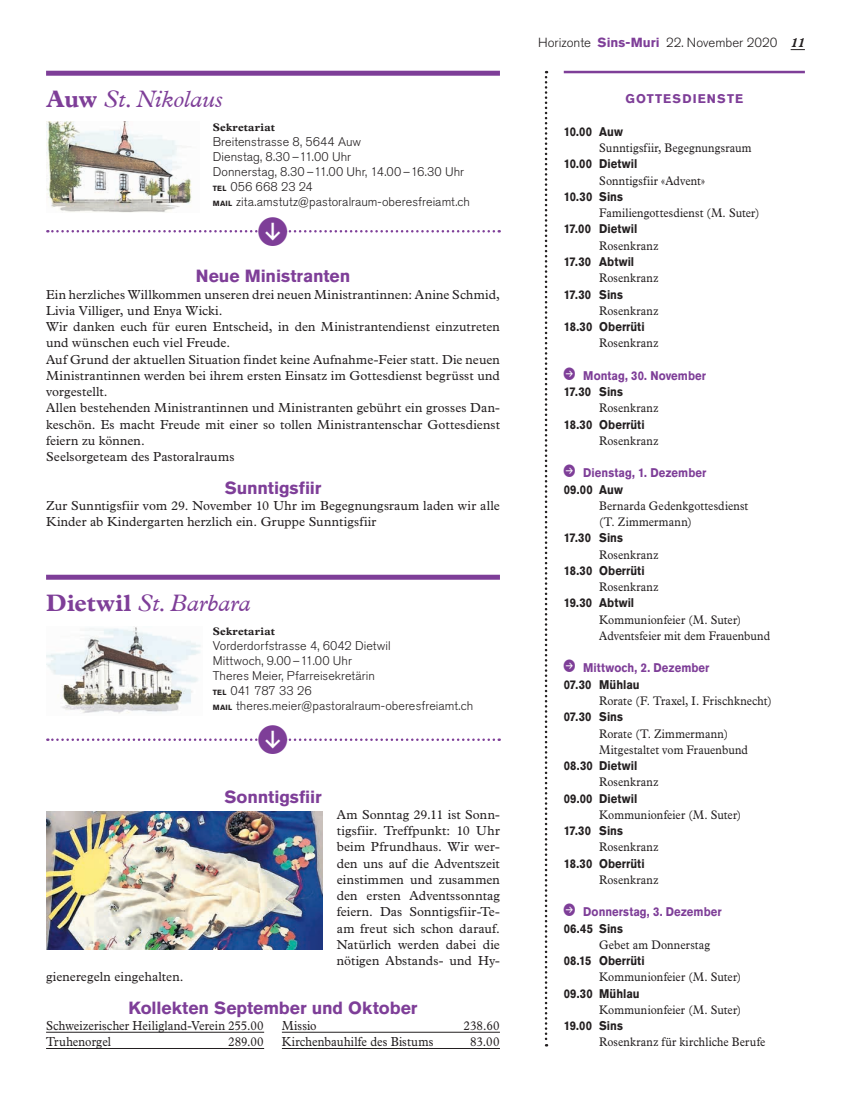
<style>
.page{position:relative;width:851px;height:1099px;background:#fff}
.page>*{position:absolute;margin:0;border:0;box-sizing:border-box;transform-origin:0 0}
.t1{font:italic 23.75px "Plantin MT Pro";letter-spacing:-.005em;color:#7e3e98}
.t2{font:700 17.5px "Akzidenz Grotesk Pro";letter-spacing:-.005em;color:#7e3e98}
.t3{font:13.12px/16.2px "Plantin Std";letter-spacing:.01em;color:#231f20}
.t4{font:13.12px/16.2px "Plantin Std";letter-spacing:.01em;color:#231f20;scale:.9 1}
.t5{font:300 13.12px "Akzidenz Grotesk Pro";color:#231f20}
.t6{font:12.5px/16.2px "Plantin Std";letter-spacing:.01em;color:#231f20;scale:.9 1}
.t7{font:300 12.5px/15px "Akzidenz Grotesk Pro";letter-spacing:.005em;color:#231f20}
.t8{font:700 12.5px "Akzidenz Grotesk Pro";letter-spacing:.005em;color:#231f20;scale:.9 1}
.t9{font:700 12.5px "Akzidenz Grotesk Pro";letter-spacing:.005em;color:#7e3e98;scale:.9 1}
.t10{font:700 12.5px "Akzidenz Grotesk Pro";letter-spacing:.09em;color:#7e3e98}
.t11{font:700 11px "Plantin MT Pro";letter-spacing:.025em;color:#231f20}
.s1{font-weight:700;font-style:normal}
.s2{font-weight:700;font-size:7.5px}
.s3{font-weight:700;color:#7e3e98}
.s4{font-family:"Plantin MT Pro";font-weight:700;font-style:italic}
</style>
<div class="page">
<svg style="left:790px;top:49px;width:14px;height:1px"></svg>
<hr style="left:563px;top:71px;width:241px;height:2px;background:#7e3e98">
<svg style="left:544px;top:71px;width:3px;height:975px"></svg>
<img style="left:46px;top:811px;width:276px;height:138px">
<hr style="left:46px;top:1031px;width:218px;height:1px;background:#231f20">
<hr style="left:46px;top:1048px;width:218px;height:1px;background:#231f20">
<hr style="left:282px;top:1031px;width:218px;height:1px;background:#231f20">
<hr style="left:282px;top:1048px;width:218px;height:1px;background:#231f20">
<div style="left:46px;top:574px;width:454px;height:5px;background:#7e3e98"></div>
<img style="left:46px;top:626px;width:155px;height:88px">
<div style="left:46px;top:71px;width:454px;height:5px;background:#7e3e98"></div>
<img style="left:47px;top:121px;width:145px;height:91px">
<svg style="left:47px;top:230px;width:452px;height:3px"></svg>
<svg style="left:47px;top:738px;width:452px;height:3px"></svg>
<h1 class="t1" style="left:46px;top:85px;width:178px"><span class="s1">Auw</span> St.Nikolaus</h1>
<p class="t11" style="left:213px;top:120px;width:64px">Sekretariat</p>
<p class="t7" style="left:213px;top:134px;width:259px">Breitenstrasse 8, 5644 Auw<br>Dienstag, 8.30 –11.00 Uhr<br>Donnerstag, 8.30 –11.00 Uhr, 14.00 –16.30 Uhr <span class="s2">TEL</span> 056 668 23 24<br><span class="s2">MAIL</span> zita.amstutz@pastoralraum-oberesfreiamt.ch</p>
<h2 class="t2" style="left:196px;top:265px;width:156px">Neue Ministranten</h2>
<p class="t3" style="left:46px;top:286px;width:455px">Ein herzliches Willkommen unseren drei neuen Ministrantinnen: Anine Schmid, Livia Villiger, und Enya Wicki.<br>Wir danken euch für euren Entscheid, in den Ministrantendienst einzutreten und wünschen euch viel Freude.<br>Auf Grund der aktuellen Situation findet keine Aufnahme-Feier statt. Die neuen Ministrantinnen werden bei ihrem ersten Einsatz im Gottesdienst begrüsst und vorgestellt.<br>Allen bestehenden Ministrantinnen und Ministranten gebührt ein grosses Dan&shy;keschön. Es macht Freude mit einer so tollen Ministrantenschar Gottesdienst feiern zu können.<br>Seelsorgeteam des Pastoralraums</p>
<h2 class="t2" style="left:225px;top:476px;width:98px">Sunntigsfiir</h2>
<p class="t3" style="left:46px;top:497px;width:455px">Zur Sunntigsfiir vom 29. November 10 Uhr im Begegnungsraum laden wir alle<br>Kinder ab Kindergarten herzlich ein. Gruppe Sunntigsfiir</p>
<h1 class="t1" style="left:46px;top:589px;width:206px"><span class="s1">Dietwil</span> St.Barbara</h1>
<p class="t11" style="left:213px;top:624px;width:64px">Sekretariat</p>
<p class="t7" style="left:213px;top:638px;width:262px">Vorderdorfstrasse 4, 6042 Dietwil<br>Mittwoch, 9.00–11.00 Uhr<br>Theres Meier, Pfarreisekretärin<br><span class="s2">TEL</span> 041 787 33 26<br><span class="s2">MAIL</span> theres.meier@pastoralraum-oberesfreiamt.ch</p>
<h2 class="t2" style="left:224px;top:785px;width:99px">Sonntigsfiir</h2>
<p class="t3" style="left:337px;top:806px;width:165px;text-align:justify">Am Sonntag 29.11 ist Sonn&shy;tigsfiir. Treffpunkt: 10 Uhr beim Pfrundhaus. Wir wer&shy;den uns auf die Adventszeit einstimmen und zusammen den ersten Adventssonntag feiern. Das Sonntigsfiir-Te&shy;am freut sich schon darauf.<br>Natürlich werden dabei die nötigen Abstands- und Hy-</p>
<p class="t3" style="left:46px;top:968px;width:139px">gieneregeln eingehalten.</p>
<h2 class="t2" style="left:129px;top:996px;width:290px">Kollekten September und Oktober</h2>
<p class="t4" style="left:46px;top:1017px;width:243px">Schweizerischer Heiligland-Verein 255.00<br>Truhenorgel</p>
<p class="t4" style="left:282px;top:1017px;width:40px">Missio</p>
<p class="t4" style="left:463px;top:1017px;width:41px">238.60</p>
<p class="t4" style="left:282px;top:1033px;width:170px">Kirchenbauhilfe des Bistums</p>
<p class="t4" style="left:470px;top:1033px;width:34px">83.00</p>
<p class="t4" style="left:228px;top:1033px;width:41px">289.00</p>
<p class="t5" style="left:538px;top:34px;width:268px">Horizonte <span class="s3">Sins-Muri</span> 22. November 2020 <span class="s4">11</span></p>
<p class="t10" style="left:625px;top:91px;width:119px">GOTTESDIENSTE</p>
<p class="t8" style="left:563px;top:123px;width:67px">10.00 Auw</p>
<p class="t6" style="left:599px;top:140px;width:171px">Sunntigsfiir, Begegnungsraum</p>
<p class="t8" style="left:563px;top:156px;width:83px">10.00 Dietwil</p>
<p class="t6" style="left:599px;top:172px;width:119px">Sonntigsfiir «Advent»</p>
<p class="t8" style="left:563px;top:188px;width:67px">10.30 Sins</p>
<p class="t6" style="left:599px;top:205px;width:179px">Familiengottesdienst (M. Suter)</p>
<p class="t8" style="left:563px;top:221px;width:83px">17.00 Dietwil</p>
<p class="t6" style="left:599px;top:237px;width:67px">Rosenkranz</p>
<p class="t8" style="left:563px;top:253px;width:80px">17.30 Abtwil</p>
<p class="t6" style="left:599px;top:270px;width:67px">Rosenkranz</p>
<p class="t8" style="left:563px;top:286px;width:67px">17.30 Sins</p>
<p class="t6" style="left:599px;top:302px;width:67px">Rosenkranz</p>
<p class="t8" style="left:563px;top:318px;width:91px">18.30 Oberrüti</p>
<p class="t6" style="left:599px;top:335px;width:67px">Rosenkranz</p>
<p class="t9" style="left:583px;top:367px;width:138px">Montag, 30. November</p>
<p class="t8" style="left:563px;top:383px;width:67px">17.30 Sins</p>
<p class="t6" style="left:599px;top:400px;width:67px">Rosenkranz</p>
<p class="t8" style="left:563px;top:416px;width:91px">18.30 Oberrüti</p>
<p class="t6" style="left:599px;top:432px;width:67px">Rosenkranz</p>
<p class="t9" style="left:583px;top:465px;width:138px">Dienstag, 1. Dezember</p>
<p class="t8" style="left:563px;top:481px;width:67px">09.00 Auw</p>
<p class="t6" style="left:599px;top:497px;width:167px">Bernarda Gedenkgottesdienst (T. Zimmermann)</p>
<p class="t8" style="left:563px;top:530px;width:67px">17.30 Sins</p>
<p class="t6" style="left:599px;top:546px;width:67px">Rosenkranz</p>
<p class="t8" style="left:563px;top:562px;width:91px">18.30 Oberrüti</p>
<p class="t6" style="left:599px;top:579px;width:67px">Rosenkranz</p>
<p class="t8" style="left:563px;top:595px;width:80px">19.30 Abtwil</p>
<p class="t6" style="left:599px;top:611px;width:191px">Kommunionfeier (M. Suter)<br>Adventsfeier mit dem Frauenbund</p>
<p class="t9" style="left:583px;top:660px;width:142px">Mittwoch, 2. Dezember</p>
<p class="t8" style="left:563px;top:676px;width:86px">07.30 Mühlau</p>
<p class="t6" style="left:599px;top:692px;width:193px">Rorate (F. Traxel, I. Frischknecht)</p>
<p class="t8" style="left:563px;top:708px;width:67px">07.30 Sins</p>
<p class="t6" style="left:599px;top:725px;width:167px">Rorate (T. Zimmermann)<br>Mitgestaltet vom Frauenbund</p>
<p class="t8" style="left:563px;top:757px;width:83px">08.30 Dietwil</p>
<p class="t6" style="left:599px;top:774px;width:67px">Rosenkranz</p>
<p class="t8" style="left:563px;top:790px;width:83px">09.00 Dietwil</p>
<p class="t6" style="left:599px;top:806px;width:159px">Kommunionfeier (M. Suter)</p>
<p class="t8" style="left:563px;top:822px;width:67px">17.30 Sins</p>
<p class="t6" style="left:599px;top:839px;width:67px">Rosenkranz</p>
<p class="t8" style="left:563px;top:855px;width:91px">18.30 Oberrüti</p>
<p class="t6" style="left:599px;top:871px;width:67px">Rosenkranz</p>
<p class="t9" style="left:583px;top:903px;width:155px">Donnerstag, 3. Dezember</p>
<p class="t8" style="left:563px;top:920px;width:67px">06.45 Sins</p>
<p class="t6" style="left:599px;top:936px;width:125px">Gebet am Donnerstag</p>
<p class="t8" style="left:563px;top:952px;width:91px">08.15 Oberrüti</p>
<p class="t6" style="left:599px;top:969px;width:159px">Kommunionfeier (M. Suter)</p>
<p class="t8" style="left:563px;top:985px;width:86px">09.30 Mühlau</p>
<p class="t6" style="left:599px;top:1001px;width:159px">Kommunionfeier (M. Suter)</p>
<p class="t8" style="left:563px;top:1017px;width:67px">19.00 Sins</p>
<p class="t6" style="left:599px;top:1034px;width:186px">Rosenkranz für kirchliche Berufe</p>
</div>
